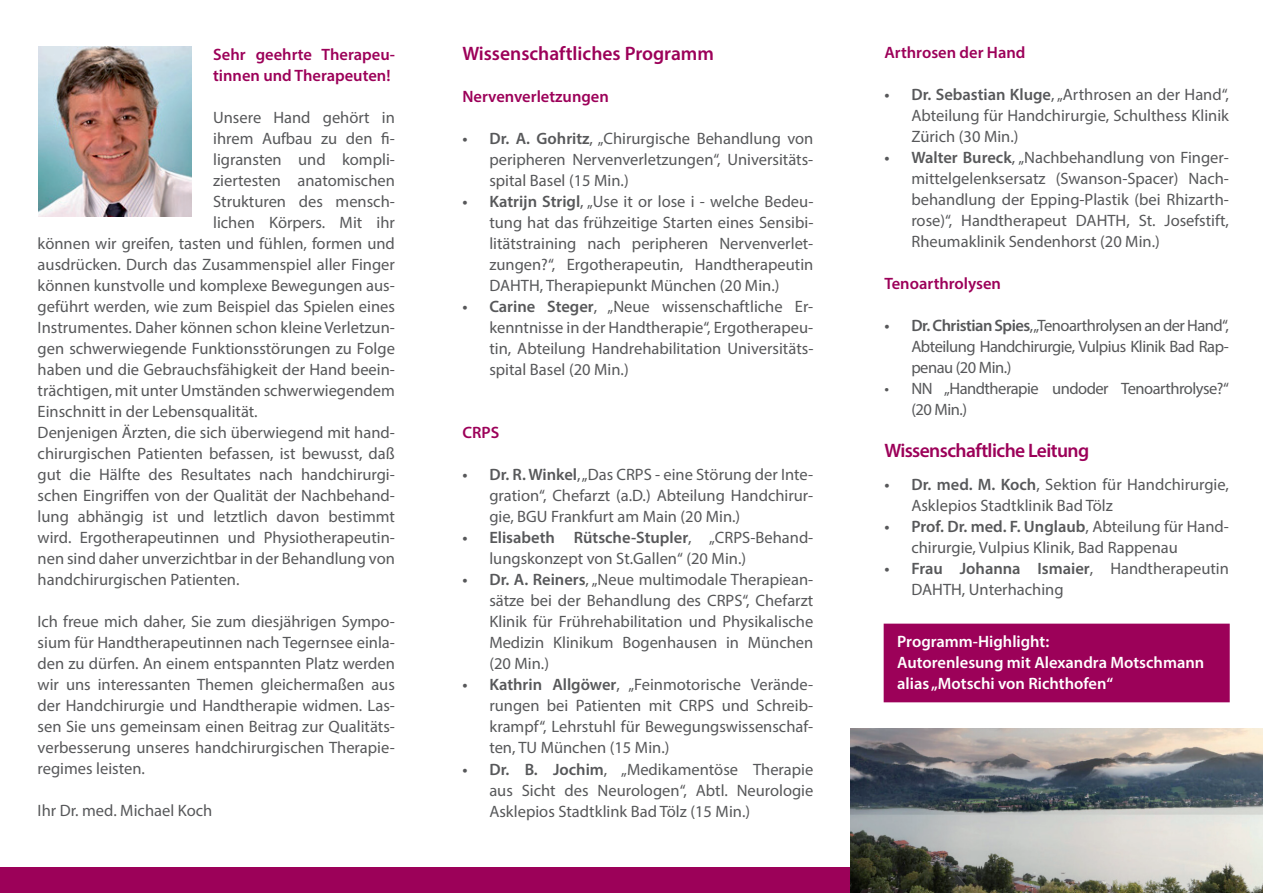
<style>
.page{position:relative;width:1263px;height:893px;background:#fff}
.page>*{position:absolute;margin:0;border:0;box-sizing:border-box;transform-origin:0 0}
.t1{font:600 19.5px "Myriad Pro";letter-spacing:-.015em;color:#9c0159}
.t2{font:16.5px/21px "Myriad Pro";color:#57585a;text-align:justify}
.t3{font:600 16.5px/21px "Myriad Pro";color:#9c0159}
.t4{font:600 16.5px/21px "Myriad Pro";color:#fff}
.t5{font:16.5px/21px "Myriad Pro";letter-spacing:-.03em;color:#57585a}
.s1{font-weight:600}
</style>
<div class="page">
<div style="left:0;top:867px;width:1263px;height:26px;background:#9c0159"></div>
<img style="left:39px;top:46px;width:153px;height:171px">
<img style="left:850px;top:729px;width:413px;height:164px">
<div style="left:884px;top:624px;width:346px;height:78px;background:#9c0159"></div>
<p class="t3" style="left:213px;top:43px;width:183px">Sehr geehrte Therapeu&shy;tinnen und Therapeuten!</p>
<p class="t2" style="left:213px;top:106px;width:183px">Unsere Hand gehört in</p>
<p class="t2" style="left:213px;top:127px;width:183px">ihrem Aufbau zu den fi-</p>
<p class="t2" style="left:213px;top:148px;width:183px">ligransten und kompli-</p>
<p class="t2" style="left:213px;top:169px;width:183px">ziertesten anatomischen</p>
<p class="t2" style="left:213px;top:190px;width:183px">Strukturen des mensch-</p>
<p class="t2" style="left:213px;top:211px;width:183px">lichen Körpers. Mit ihr</p>
<p class="t2" style="left:38px;top:232px;width:359px">können wir greifen, tasten und fühlen, formen und</p>
<p class="t2" style="left:38px;top:253px;width:359px">ausdrücken. Durch das Zusammenspiel aller Finger</p>
<p class="t2" style="left:38px;top:274px;width:359px">können kunstvolle und komplexe Bewegungen aus-</p>
<p class="t2" style="left:38px;top:295px;width:359px">geführt werden, wie zum Beispiel das Spielen eines</p>
<p class="t2" style="left:38px;top:316px;width:359px">Instrumentes. Daher können schon kleine Verletzun-</p>
<p class="t2" style="left:38px;top:337px;width:359px">gen schwerwiegende Funktionsstörungen zu Folge</p>
<p class="t2" style="left:38px;top:358px;width:359px">haben und die Gebrauchsfähigkeit der Hand beein-</p>
<p class="t2" style="left:38px;top:379px;width:359px">trächtigen, mit unter Umständen schwerwiegendem</p>
<p class="t2" style="left:38px;top:400px;width:222px">Einschnitt in der Lebensqualität.</p>
<p class="t2" style="left:38px;top:421px;width:359px">Denjenigen Ärzten, die sich überwiegend mit hand-</p>
<p class="t2" style="left:38px;top:442px;width:359px">chirurgischen Patienten befassen, ist bewusst, daß</p>
<p class="t2" style="left:38px;top:463px;width:359px">gut die Hälfte des Resultates nach handchirurgi-</p>
<p class="t2" style="left:38px;top:484px;width:359px">schen Eingriffen von der Qualität der Nachbehand-</p>
<p class="t2" style="left:38px;top:505px;width:359px">lung abhängig ist und letztlich davon bestimmt</p>
<p class="t2" style="left:38px;top:526px;width:359px">wird. Ergotherapeutinnen und Physiotherapeutin-</p>
<p class="t2" style="left:38px;top:547px;width:359px">nen sind daher unverzichtbar in der Behandlung von</p>
<p class="t2" style="left:38px;top:568px;width:203px">handchirurgischen Patienten.</p>
<p class="t2" style="left:38px;top:610px;width:359px">Ich freue mich daher, Sie zum diesjährigen Sympo&shy;sium für Handtherapeutinnen nach Tegernsee einla&shy;den zu dürfen. An einem entspannten Platz werden wir uns interessanten Themen gleichermaßen aus der Handchirurgie und Handtherapie widmen. Las&shy;sen Sie uns gemeinsam einen Beitrag zur Qualitäts&shy;verbesserung unseres handchirurgischen Therapie&shy;regimes leisten.</p>
<p class="t2" style="left:38px;top:799px;width:176px">Ihr Dr. med. Michael Koch</p>
<p class="t1" style="left:462px;top:41px;width:253px">Wissenschaftliches Programm</p>
<p class="t3" style="left:462px;top:86px;width:148px">Nervenverletzungen</p>
<p class="t2" style="left:489px;top:128px;width:325px;text-indent:-27px"><span class="s1">• Dr. A. Gohritz</span>, „Chirurgische Behandlung von peripheren Nervenverletzungen“, Universitäts&shy;spital Basel (15 Min.)</p>
<p class="t2" style="left:489px;top:191px;width:326px;text-indent:-27px"><span class="s1">• Katrijn Strigl</span>, „Use it or lose i - welche Bedeu&shy;tung hat das frühzeitige Starten eines Sensibi&shy;litätstraining nach peripheren Nervenverlet&shy;zungen?“, Ergotherapeutin, Handtherapeutin DAHTH, Therapiepunkt München (20 Min.)</p>
<p class="t2" style="left:489px;top:296px;width:326px;text-indent:-27px"><span class="s1">• Carine Steger</span>, „Neue wissenschaftliche Er&shy;kenntnisse in der Handtherapie“, Ergotherapeu&shy;tin, Abteilung Handrehabilitation Universitäts&shy;spital Basel (20 Min.)</p>
<p class="t3" style="left:462px;top:422px;width:38px">CRPS</p>
<p class="t2" style="left:489px;top:464px;width:325px;text-indent:-27px"><span class="s1">• Dr. R. Winkel</span>, „Das CRPS - eine Störung der Inte&shy;gration“, Chefarzt (a.D.) Abteilung Handchirur&shy;gie, BGU Frankfurt am Main (20 Min.)</p>
<p class="t2" style="left:489px;top:527px;width:325px;text-indent:-27px"><span class="s1">• Elisabeth Rütsche-Stupler</span>, „CRPS-Behand&shy;lungskonzept von St.Gallen“ (20 Min.)</p>
<p class="t2" style="left:489px;top:569px;width:326px;text-indent:-27px"><span class="s1">• Dr. A. Reiners</span>, „Neue multimodale Therapiean&shy;sätze bei der Behandlung des CRPS“, Chefarzt Klinik für Frührehabilitation und Physikalische Medizin Klinikum Bogenhausen in München (20 Min.)</p>
<p class="t2" style="left:489px;top:674px;width:325px;text-indent:-27px"><span class="s1">• Kathrin Allgöwer</span>, „Feinmotorische Verände&shy;rungen bei Patienten mit CRPS und Schreib&shy;krampf“, Lehrstuhl für Bewegungswissenschaf&shy;ten, TU München (15 Min.)</p>
<p class="t2" style="left:489px;top:758px;width:326px;text-indent:-27px"><span class="s1">• Dr. B. Jochim</span>, „Medikamentöse Therapie aus Sicht des Neurologen“, Abtl. Neurologie Asklepios Stadtklink Bad Tölz (15 Min.)</p>
<p class="t3" style="left:884px;top:42px;width:143px">Arthrosen der Hand</p>
<p class="t2" style="left:911px;top:84px;width:319px;text-indent:-27px"><span class="s1">• Dr. Sebastian Kluge</span>, „Arthrosen an der Hand“, Abteilung für Handchirurgie, Schulthess Klinik Zürich (30 Min.)</p>
<p class="t2" style="left:911px;top:147px;width:319px;text-indent:-27px"><span class="s1">• Walter Bureck</span>, „Nachbehandlung von Finger&shy;mittelgelenksersatz (Swanson-Spacer) Nach&shy;behandlung der Epping-Plastik (bei Rhizarth&shy;rose)“, Handtherapeut DAHTH, St. Josefstift, Rheumaklinik Sendenhorst (20 Min.)</p>
<p class="t3" style="left:884px;top:273px;width:118px">Tenoarthrolysen</p>
<p class="t2" style="left:911px;top:315px;width:319px;text-indent:-27px"><span class="s1">• Dr. Christian Spies</span>, „Tenoarthrolysen an der Hand“, Abteilung Handchirurgie, Vulpius Klinik Bad Rap&shy;penau (20 Min.)</p>
<p class="t5" style="left:911px;top:378px;width:319px;text-indent:-27px">• NN „Handtherapie undoder Tenoarthrolyse?“ (20 Min.)</p>
<p class="t1" style="left:884px;top:438px;width:206px">Wissenschaftliche Leitung</p>
<p class="t2" style="left:911px;top:474px;width:319px;text-indent:-27px"><span class="s1">• Dr. med. M. Koch</span>, Sektion für Handchirurgie,<br>Asklepios Stadtklinik Bad Tölz</p>
<p class="t2" style="left:911px;top:516px;width:319px;text-indent:-27px"><span class="s1">• Prof. Dr. med. F. Unglaub</span>, Abteilung für Hand&shy;chirurgie, Vulpius Klinik, Bad Rappenau</p>
<p class="t2" style="left:911px;top:558px;width:319px;text-indent:-27px"><span class="s1">• Frau Johanna Ismaier</span>, Handtherapeutin<br>DAHTH, Unterhaching</p>
<p class="t4" style="left:897px;top:630px;width:308px">Programm-Highlight:<br>Autorenlesung mit Alexandra Motschmann alias „Motschi von Richthofen“</p>
</div>
